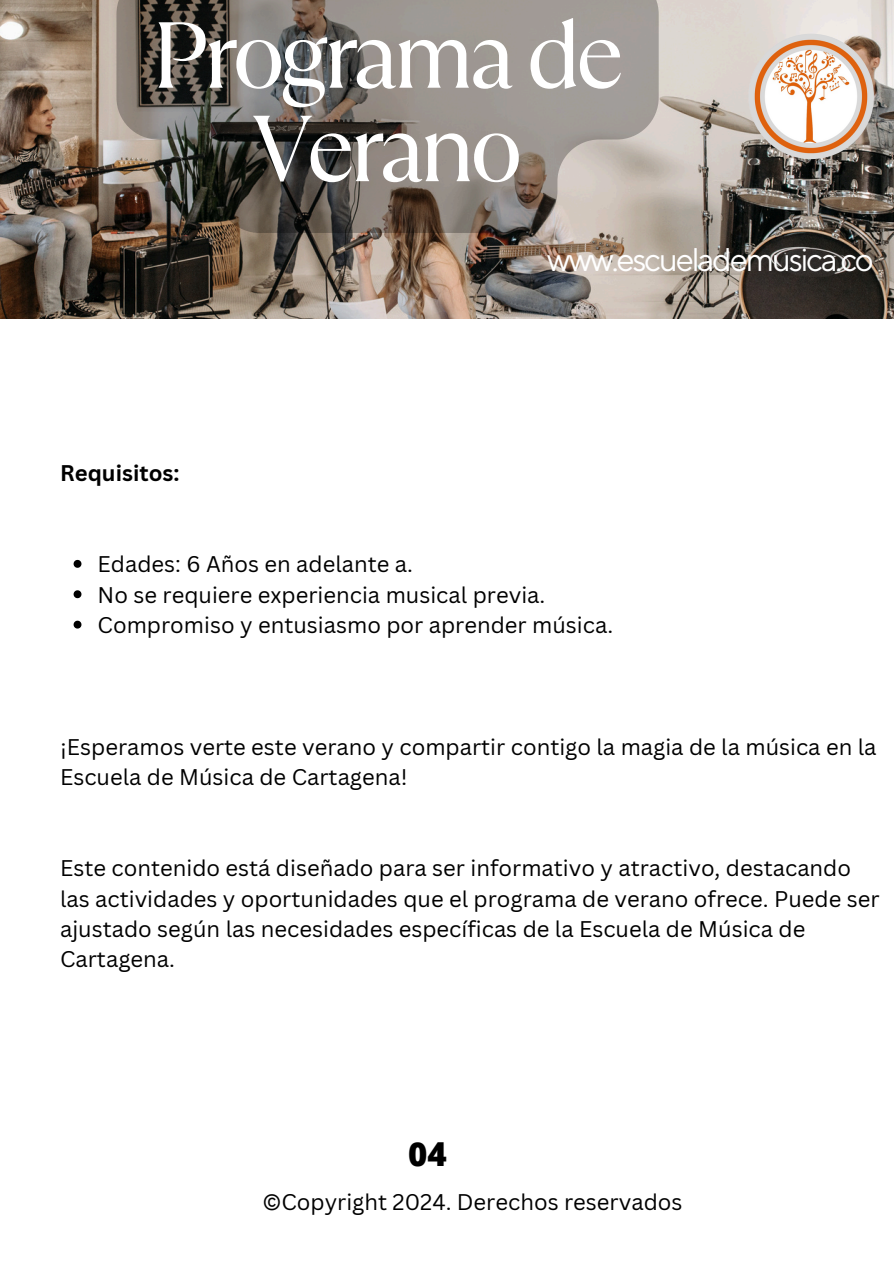
<style>
.page{position:relative;width:894px;height:1264px;background:#fff}
.page>*{position:absolute;margin:0;border:0;box-sizing:border-box;transform-origin:0 0}
.t1{font:93.45px/93.4px "TT Ramillas";letter-spacing:-.065em;color:#fff;text-align:center}
.t2{font:800 33px "Open Sans";color:#000}
.t3{font:32.55px "TT Norms Pro";letter-spacing:-.07em;color:#fff}
.t4{font:22.05px/30.3px "Canva Sans";color:#000}
.t5{font:700 22.05px "Canva Sans";color:#000}
</style>
<div class="page">
<img style="left:0;top:0;width:893px;height:318px">
<img style="left:748px;top:34px;width:125px;height:125px;border-radius:50%">
<svg style="left:116px;top:0;width:542px;height:233px;background:#7d7670"></svg>
<svg style="left:74px;top:560px;width:7px;height:8px"></svg>
<svg style="left:74px;top:590px;width:7px;height:8px"></svg>
<svg style="left:74px;top:620px;width:7px;height:8px"></svg>
<h1 class="t1" style="left:151px;top:9px;width:475px">Programa de<br>Verano</h1>
<h3 class="t5" style="left:60px;top:457px;width:121px">Requisitos:</h3>
<h2 class="t3" style="left:546px;top:240px;width:328px">www.escuelademusica.co</h2>
<p class="t4" style="left:98px;top:548px;width:317px">Edades: 6 Años en adelante a.</p>
<p class="t4" style="left:98px;top:579px;width:449px">No se requiere experiencia musical previa.</p>
<p class="t4" style="left:98px;top:609px;width:517px">Compromiso y entusiasmo por aprender música.</p>
<p class="t4" style="left:60px;top:731px;width:817px">¡Esperamos verte este verano y compartir contigo la magia de la música en la<br>Escuela de Música de Cartagena!</p>
<p class="t4" style="left:60px;top:852px;width:820px">Este contenido está diseñado para ser informativo y atractivo, destacando las actividades y oportunidades que el programa de verano ofrece. Puede ser ajustado según las necesidades específicas de la Escuela de Música de Cartagena.</p>
<p class="t2" style="left:408px;top:1130px;width:40px">04</p>
<p class="t4" style="left:262px;top:1186px;width:421px">©Copyright 2024. Derechos reservados</p>
</div>
